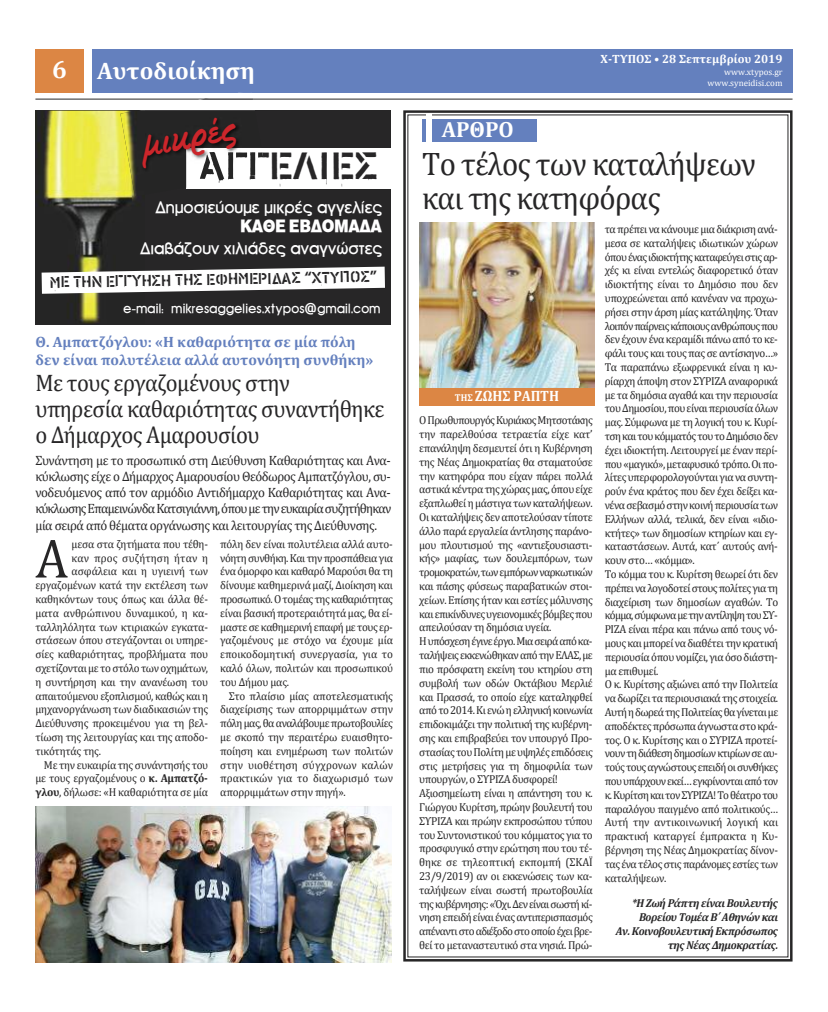
<style>
.page{position:relative;width:828px;height:1012px;background:#fff}
.page>*{position:absolute;margin:0;border:0;box-sizing:border-box;transform-origin:0 0}
.t1{font:55.6px "Cambria";color:#272627;scale:.94 1}
.t2{font:38.9px "PF Stamps Paint";color:#272627;scale:1.08 1}
.t3{font:32.7px/34.6px "Cambria";letter-spacing:-.025em;color:#272627;scale:.94 1}
.t4{font:31.8px "PF Free Script";color:#cc262b;scale:.96 1}
.t5{font:24px/26px "Cambria";letter-spacing:-.025em;color:#272627;scale:.94 1}
.t6{font:700 24px "Cambria";color:#fff}
.t7{font:700 22px "Cambria";color:#fff}
.t8{font:17px "UB Front Bold";letter-spacing:-.025em;color:#fff}
.t9{font:900 17px "UB Helvetica";letter-spacing:-.025em;color:#fff;scale:.9 1}
.t10{font:16px "PF Stamps Paint";color:#272627}
.t11{font:700 15px/18px "Cambria";color:#6480be}
.t12{font:700 15px "Cambria";letter-spacing:-.01em;color:#fff;scale:.92 1}
.t13{font:13.5px/16.2px "Cambria";letter-spacing:-.065em;color:#272627;text-align:justify;scale:.96 1}
.t14{font:13.5px "UB Front Bold";color:#fff}
.t15{font:700 12px "Cambria";color:#fff}
.t16{font:11.5px/13.8px "Cambria";letter-spacing:-.035em;color:#272627;scale:.96 1}
.t17{font:italic 700 11.5px/13.8px "Cambria";letter-spacing:-.035em;color:#272627;text-align:right;scale:.96 1}
.t18{font:11.5px "Cambria";letter-spacing:-.01em;color:#272627;scale:.96 1}
.t19{font:11.5px "Cambria";letter-spacing:.01em;color:#272627;scale:.96 1}
.t20{font:9px/10.8px "Cambria";color:#fff;text-align:right}
.s1{font-size:25px}
.s2{font-family:"Tahoma";font-weight:700}
.s3{font-weight:700}
.s4{font-size:10px}
</style>
<div class="page">
<div style="left:92px;top:50px;width:700px;height:43px;background:#6480be"></div>
<div style="left:35px;top:50px;width:49px;height:43px;background:#dc8644"></div>
<hr style="left:35px;top:99px;width:757px;height:1px;background:#272627">
<div style="left:403px;top:110px;width:389px;height:852px;border:2px solid #272627"></div>
<img style="left:420px;top:222px;width:175px;height:166px">
<div style="left:419px;top:388px;width:176px;height:18px;background:#dc8644"></div>
<div style="left:422px;top:119px;width:114px;height:23px;background:#6480be"></div>
<div style="left:427px;top:114px;width:5px;height:30px;background:#fff"></div>
<div style="left:35px;top:110px;width:356px;height:215px;background:#272627"></div>
<img style="left:35px;top:111px;width:104px;height:213px">
<div style="left:186px;top:148px;width:205px;height:40px;background:#fff"></div>
<svg style="left:42px;top:267px;width:343px;height:27px"></svg>
<img style="left:206px;top:98px;width:47px;height:1px">
<img style="left:200px;top:99px;width:53px;height:1px">
<img style="left:140px;top:110px;width:121px;height:79px">
<img style="left:120px;top:111px;width:25px;height:85px">
<img style="left:186px;top:148px;width:75px;height:39px">
<img style="left:200px;top:152px;width:64px;height:31px">
<img style="left:35px;top:806px;width:356px;height:156px">
<h3 class="t6" style="left:52px;top:56px;width:204px"><span class="s1">6</span> Αυτοδιοίκηση</h3>
<h3 class="t4" style="left:140px;top:127px;width:99px;rotate:-10deg">μικρές</h3>
<h2 class="t2" style="left:199px;top:143px;width:167px">ΑΓΓΕΛΙΕΣ</h2>
<h3 class="t8" style="left:155px;top:198px;width:228px">Δημοσιεύουμε μικρές αγγελίες</h3>
<h3 class="t9" style="left:240px;top:216px;width:159px">κaθε εβδομaδα</h3>
<h3 class="t8" style="left:140px;top:239px;width:244px">Διαβάζουν χιλιάδες αναγνώστες</h3>
<h3 class="t10" style="left:49px;top:273px;width:329px;rotate:-1deg">Με την εγγύηση της εφημερίδας “ΧΤΥΠΟΣ”</h3>
<p class="t14" style="left:123px;top:301px;width:259px">e-mail: mikresaggelies.xtypos<span class="s2">@</span>gmail.com</p>
<h3 class="t11" style="left:35px;top:333px;width:339px">Θ. Αμπατζόγλου: «Η καθαριότητα σε μία πόλη δεν είναι πολυτέλεια αλλά αυτονόητη συνθήκη»</h3>
<h3 class="t5" style="left:35px;top:369px;width:373px">με τους εργαζομένους στην<br>υπηρεσία καθαριότητας συναντήθηκε ο Δήμαρχος αμαρουσίου</h3>
<p class="t13" style="left:35px;top:452px;width:372px">Συνάντηση με το προσωπικό στη Διεύθυνση Καθαριότητας και ανα&shy;κύκλωσης είχε ο Δήμαρχος αμαρουσίου Θεόδωρος αμπατζόγλου, συ&shy;νοδευόμενος από τον αρμόδιο αντιδήμαρχο Καθαριότητας και ανα&shy;κύκλωσηςΕπαμεινώνδαΚατσιγιάννη,όπουμετηνευκαιρίασυζητήθηκαν μία σειρά από θέματα οργάνωσης και λειτουργίας της Διεύθυνσης.</p>
<h1 class="t1" style="left:35px;top:525px;width:36px">α</h1>
<p class="t16" style="left:72px;top:537px;width:144px">μεσα στα ζητήματα που τέθη-</p>
<p class="t19" style="left:72px;top:551px;width:144px">καν προς συζήτηση ήταν η</p>
<p class="t16" style="left:72px;top:564px;width:144px">ασφάλεια και η υγιεινή των</p>
<p class="t16" style="left:35px;top:578px;width:181px">εργαζομένων κατά την εκτέλεση των</p>
<p class="t16" style="left:35px;top:592px;width:181px">καθηκόντων τους όπως και άλλα θέ-</p>
<p class="t18" style="left:35px;top:606px;width:181px">ματα ανθρώπινου δυναμικού, η κα-</p>
<p class="t16" style="left:35px;top:619px;width:181px">ταλληλόλητα των κτιριακών εγκατα-</p>
<p class="t16" style="left:35px;top:633px;width:181px">στάσεων όπου στεγάζονται οι υπηρε-</p>
<p class="t16" style="left:35px;top:647px;width:181px">σίες καθαριότητας, προβλήματα που</p>
<p class="t16" style="left:35px;top:661px;width:181px">σχετίζονται με το στόλο των οχημάτων,</p>
<p class="t16" style="left:35px;top:675px;width:181px">η συντήρηση και την ανανέωση του</p>
<p class="t16" style="left:35px;top:688px;width:181px">απαιτούμενου εξοπλισμού, καθώς και η</p>
<p class="t16" style="left:35px;top:702px;width:181px">μηχανοργάνωση των διαδικασιών της</p>
<p class="t16" style="left:35px;top:716px;width:181px">Διεύθυνσης προκειμένου για τη βελ-</p>
<p class="t16" style="left:35px;top:730px;width:181px">τίωση της λειτουργίας και της αποδο-</p>
<p class="t16" style="left:35px;top:744px;width:70px">τικότητάς της.</p>
<p class="t16" style="left:44px;top:757px;width:173px">με την ευκαιρία της συνάντησής του</p>
<p class="t16" style="left:35px;top:771px;width:181px">με τους εργαζομένους ο <span class="s3">κ. Αμπατζό-</span></p>
<p class="t16" style="left:35px;top:785px;width:181px"><span class="s3">γλου</span>, δήλωσε: «η καθαριότητα σε μία</p>
<p class="t16" style="left:220px;top:537px;width:182px;text-align:justify">πόλη δεν είναι πολυτέλεια αλλά αυτο&shy;νόητη συνθήκη. Και την προσπάθεια για ένα όμορφο και καθαρό μαρούσι θα τη δίνουμε καθημερινά μαζί, Διοίκηση και προσωπικό. ο τομέας της καθαριότητας είναι βασική προτεραιότητά μας, θα εί&shy;μαστε σε καθημερινή επαφή με τους ερ&shy;γαζομένους με στόχο να έχουμε μία εποικοδομητική συνεργασία, για το καλό όλων, πολιτών και προσωπικού του Δήμου μας.</p>
<p class="t16" style="left:220px;top:688px;width:181px;text-align:justify;text-indent:9px">Στο πλαίσιο μίας αποτελεσματικής διαχείρισης των απορριμμάτων στην πόλη μας, θα αναλάβουμε πρωτοβουλίες με σκοπό την περαιτέρω ευαισθητο&shy;ποίηση και ενημέρωση των πολιτών στην υιοθέτηση σύγχρονων καλών πρακτικών για το διαχωρισμό των απορριμμάτων στην πηγή».</p>
<h3 class="t7" style="left:442px;top:117px;width:74px">ΑΡΘΡΟ</h3>
<p class="t15" style="left:600px;top:52px;width:183px">χ-ΤΥΠΟΣ • 28 Σεπτεμβρίου 2019</p>
<p class="t20" style="left:707px;top:67px;width:77px">www.xtypos.gr www.syneidisi.com</p>
<h3 class="t3" style="left:422px;top:146px;width:356px">το τέλος των καταλήψεων και της κατηφόρας</h3>
<h3 class="t12" style="left:455px;top:387px;width:115px"><span class="s4">ΤΗΣ</span> ΖώΗΣ ΡΑΠΤΗ</h3>
<p class="t16" style="left:419px;top:413px;width:182px">οΠρωθυπουργόςΚυριάκοςμητσοτάκης την παρελθούσα τετραετία είχε κατ’ επανάληψη δεσμευτεί ότι η Κυβέρνηση της νέας Δημοκρατίας θα σταματούσε την κατηφόρα που είχαν πάρει πολλά αστικάκέντρατηςχώραςμας,όπουείχε εξαπλωθεί η μάστιγα των καταλήψεων. οι καταλήψεις δεν αποτελούσαν τίποτε άλλο παρά εργαλεία άντλησης παράνο&shy;μου πλουτισμού της «αντιεξουσιαστι&shy;κής» μαφίας, των δουλεμπόρων, των τρομοκρατών,τωνεμπόρωνναρκωτικών και πάσης φύσεως παραβατικών στοι&shy;χείων. Επίσης ήταν και εστίες μόλυνσης καιεπικίνδυνεςυγειονομικέςβόμβεςπου απειλούσαν τη δημόσια υγεία. ηυπόσχεσηέγινεέργο.μιασειράαπόκα&shy;ταλήψειςεκκενώθηκαναπότηνΕλαΣ,με πιο πρόσφατη εκείνη του κτηρίου στη συμβολή των οδών οκτάβιου μερλιέ και Πρασσά, το οποίο είχε καταληφθεί απότο2014.Κιενώηελληνικήκοινωνία επιδοκιμάζει την πολιτική της κυβέρνη&shy;σης και επιβραβεύει τον υπουργό Προ&shy;στασίαςτουΠολίτημευψηλέςεπιδόσεις στις μετρήσεις για τη δημοφιλία των υπουργών, ο Συριζα δυσφορεί! αξιοσημείωτη είναι η απάντηση του κ. γιώργου Κυρίτση, πρώην βουλευτή του Συριζα και πρώην εκπροσώπου τύπου του Συντονιστικού του κόμματος για το προσφυγικό στην ερώτηση που του τέ&shy;θηκε σε τηλεοπτική εκπομπή (ΣΚαΪ 23/9/2019) αν οι εκκενώσεις των κα&shy;ταλήψεων είναι σωστή πρωτοβουλία τηςκυβέρνησης:«Όχι.Δενείναισωστήκί&shy;νησηεπειδήείναιέναςαντιπερισπασμός απέναντιστοαδιέξοδοστοοποίοέχειβρε&shy;θεί το μεταναστευτικό στα νησιά. Πρώ-</p>
<p class="t16" style="left:605px;top:222px;width:182px">ταπρέπεινακάνουμεμιαδιάκρισηανά&shy;μεσα σε καταλήψεις ιδιωτικών χώρων όπουέναςιδιοκτήτηςκαταφεύγειστιςαρ&shy;χές κι είναι εντελώς διαφορετικό όταν ιδιοκτήτης είναι το Δημόσιο που δεν υποχρεώνεται από κανέναν να προχω&shy;ρήσει στην άρση μίας κατάληψης. Όταν λοιπόνπαίρνειςκάποιουςανθρώπουςπου δεν έχουν ένα κεραμίδιπάνω από το κε&shy;φάλι τους και τους πας σε αντίσκηνο…» τα παραπάνω εξωφρενικά είναι η κυ&shy;ρίαρχη άποψη στον Συριζα αναφορικά με τα δημόσια αγαθά και την περιουσία τουΔημοσίου,πουείναιπεριουσίαόλων μας. Σύμφωνα με τη λογική του κ. Κυρί&shy;τσηκαιτουκόμματόςτουτοΔημόσιοδεν έχει ιδιοκτήτη. λειτουργεί με έναν περί&shy;που«μαγικό»,μεταφυσικότρόπο.οιπο&shy;λίτεςυπερφορολογούνταιγιανασυντη&shy;ρούν ένα κράτος που δεν έχει δείξει κα&shy;νένασεβασμόστηνκοινήπεριουσίατων Ελλήνων αλλά, τελικά, δεν είναι «ιδιο&shy;κτήτες» των δημοσίων κτηρίων και εγ&shy;καταστάσεων. αυτά, κατ΄ αυτούς ανή&shy;κουν στο… «κόμμα».<br>το κόμμα του κ. Κυρίτση θεωρεί ότι δεν πρέπειναλογοδοτείστουςπολίτεςγιατη διαχείριση των δημοσίων αγαθών. το κόμμα,σύμφωναμετηναντίληψητουΣυ&shy;ριζα είναι πέρα και πάνω από τους νό&shy;μουςκαιμπορείναδιαθέτειτηνκρατική περιουσία όπου νομίζει, για όσο διάστη&shy;μα επιθυμεί.<br>ο κ. Κυρίτσης αξιώνει από την Πολιτεία ναδωρίζειταπεριουσιακάτηςστοιχεία. αυτήηδωρεάτηςΠολιτείαςθαγίνεταιμε αποδέκτεςπρόσωπαάγνωσταστοκρά&shy;τος. ο κ. Κυρίτσης και ο Συριζα προτεί&shy;νουντηδιάθεσηδημοσίωνκτιρίωνσεαυ&shy;τούςτουςαγνώστουςεπειδήοισυνθήκες πουυπάρχουνεκεί…εγκρίνονταιαπότον κ.ΚυρίτσηκαιτονΣυριζα!τοθέατροτου παραλόγου παιγμένο από πολιτικούς… αυτή την αντικοινωνική λογική και πρακτική καταργεί έμπρακτα η Κυ&shy;βέρνηση της νέας Δημοκρατίας δίνον&shy;τας ένα τέλος στις παράνομες εστίες των καταλήψεων.</p>
<p class="t17" style="left:616px;top:896px;width:171px">*Η Ζωή Ράπτη είναι Βουλευτής<br>Βορείου Τομέα Β΄Αθηνών και<br>Αν. Κοινοβουλευτική Εκπρόσωπος της Νέας Δημοκρατίας.</p>
</div>
